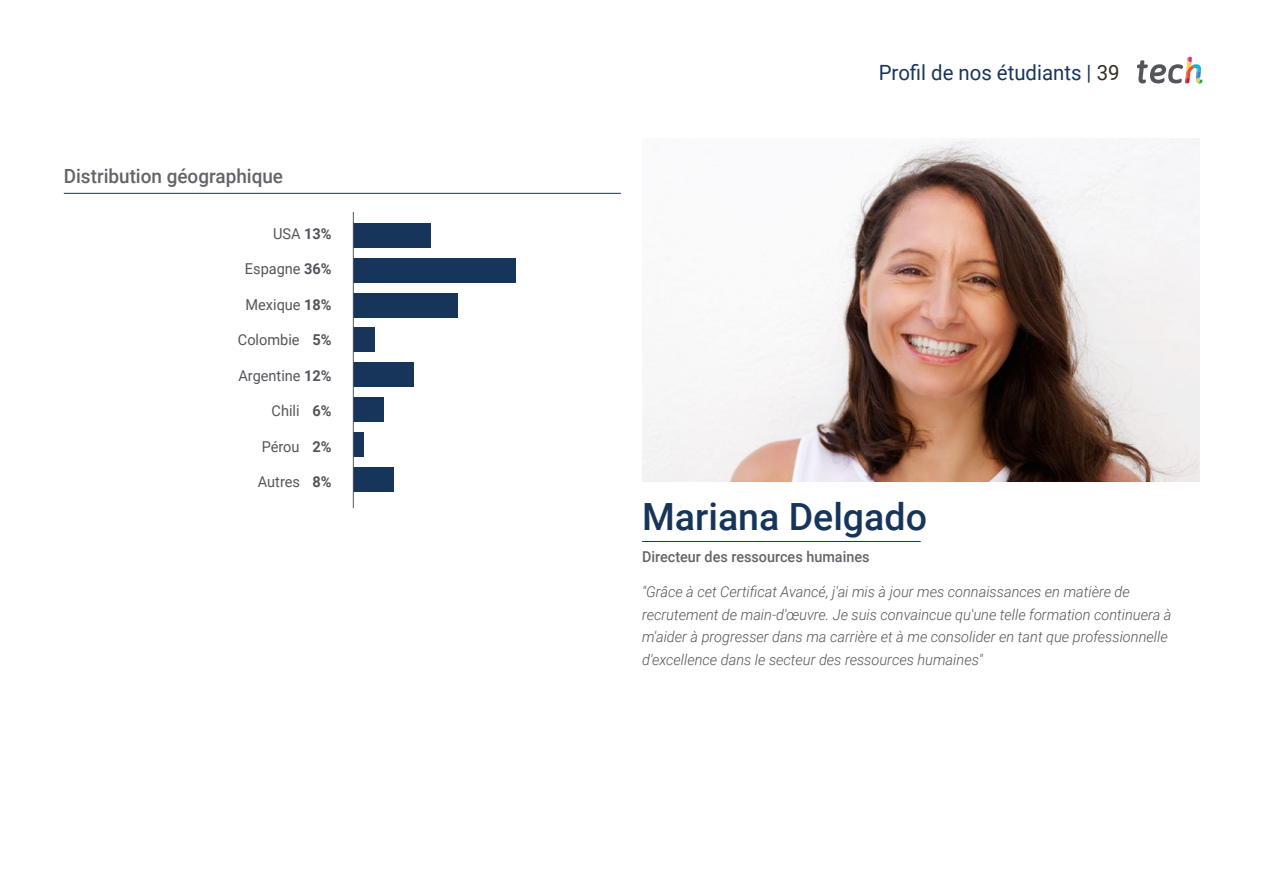
<style>
.page{position:relative;width:1263px;height:893px;background:#fff}
.page>*{position:absolute;margin:0;border:0;box-sizing:border-box;transform-origin:0 0}
.t1{font:500 37.5px "Roboto";color:#17355b}
.t2{font:21px "Roboto";color:#1a355c}
.t3{font:500 19.5px "Roboto";color:#61646a}
.t4{font:italic 300 15px/22.5px "Roboto";color:#52555b}
.t5{font:15px "Roboto";color:#52555b}
.t6{font:500 15px "Roboto";color:#61646a;scale:.96 1}
.s1{font-weight:700}
.s2{color:#312e20}
</style>
<div class="page">
<svg style="left:1137px;top:57px;width:65px;height:27px"></svg>
<hr style="left:64px;top:193px;width:557px;height:1px;background:#17355b">
<div style="left:353px;top:223px;width:77px;height:25px;background:#17355b"></div>
<div style="left:353px;top:397px;width:31px;height:25px;background:#17355b"></div>
<div style="left:353px;top:258px;width:162px;height:25px;background:#17355b"></div>
<div style="left:353px;top:432px;width:11px;height:25px;background:#17355b"></div>
<div style="left:353px;top:293px;width:105px;height:24px;background:#17355b"></div>
<div style="left:353px;top:467px;width:41px;height:24px;background:#17355b"></div>
<div style="left:353px;top:327px;width:22px;height:25px;background:#17355b"></div>
<div style="left:353px;top:362px;width:61px;height:25px;background:#17355b"></div>
<hr style="left:353px;top:212px;width:1px;height:296px;background:#52555b">
<img style="left:642px;top:138px;width:557px;height:343px">
<hr style="left:642px;top:541px;width:279px;height:1px;background:#16355a">
<h3 class="t3" style="left:64px;top:162px;width:221px">Distribution géographique</h3>
<p class="t5" style="left:273px;top:223px;width:60px">USA <span class="s1">13%</span></p>
<p class="t5" style="left:245px;top:258px;width:88px">Espagne <span class="s1">36%</span></p>
<p class="t5" style="left:245px;top:294px;width:88px">Mexique <span class="s1">18%</span></p>
<p class="t5" style="left:238px;top:329px;width:95px">Colombie <span class="s1">5%</span></p>
<p class="t5" style="left:238px;top:365px;width:95px">Argentine <span class="s1">12%</span></p>
<p class="t5" style="left:272px;top:400px;width:62px">Chili <span class="s1">6%</span></p>
<p class="t5" style="left:262px;top:436px;width:71px">Pérou <span class="s1">2%</span></p>
<p class="t5" style="left:258px;top:471px;width:75px">Autres <span class="s1">8%</span></p>
<h2 class="t2" style="left:879px;top:57px;width:242px">Profil de nos étudiants | <span class="s2">39</span></h2>
<h1 class="t1" style="left:642px;top:490px;width:286px">Mariana Delgado</h1>
<p class="t6" style="left:642px;top:546px;width:238px">Directeur des ressources humaines</p>
<p class="t4" style="left:642px;top:580px;width:531px">"Grâce à cet Certificat Avancé, j'ai mis à jour mes connaissances en matière de recrutement de main-d'œuvre. Je suis convaincue qu'une telle formation continuera à m'aider à progresser dans ma carrière et à me consolider en tant que professionnelle d'excellence dans le secteur des ressources humaines"</p>
</div>
